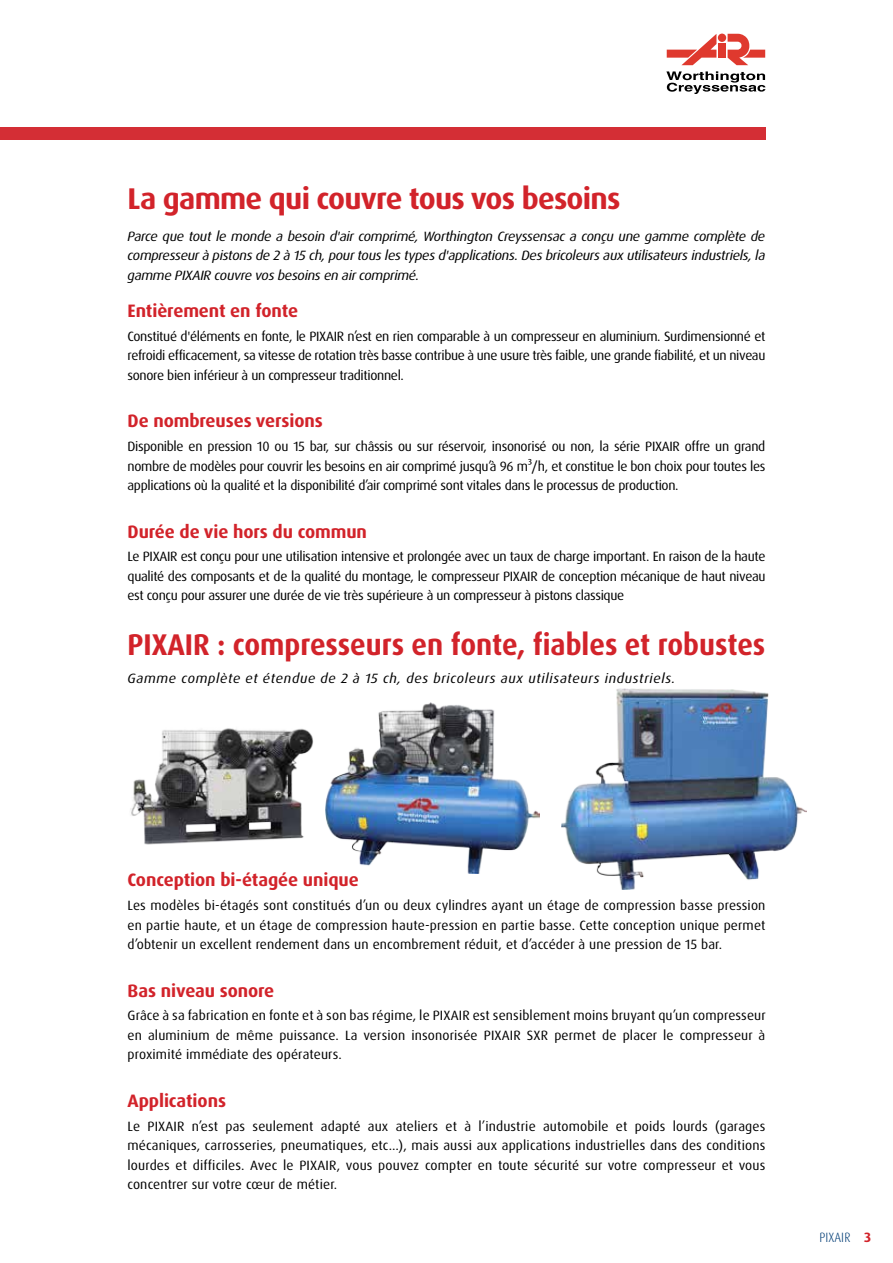
<style>
.page{position:relative;width:893px;height:1263px;background:#fff}
.page>*{position:absolute;margin:0;border:0;box-sizing:border-box;transform-origin:0 0}
.t1{font:700 30px "Dax Pro";letter-spacing:-.01em;color:#d2232a;scale:.93 1}
.t2{font:700 30px "Dax Pro";letter-spacing:-.01em;color:#d2232a}
.t3{font:700 18px "Dax Pro";letter-spacing:-.005em;color:#d2232a}
.t4{font:13.5px/19.5px "Dax Pro";letter-spacing:-.015em;color:#000;text-align:justify}
.t5{font:italic 13.5px/19.5px "Dax Pro";letter-spacing:.035em;color:#000;text-align:justify;scale:1.05 1}
.t6{font:300 condensed 13.5px "Dax Pro";letter-spacing:.01em;color:#003c75}
.s1{font-weight:700;font-stretch:normal;color:#d2232a}
</style>
<div class="page">
<svg style="left:666px;top:71px;width:99px;height:23px"></svg>
<svg style="left:667px;top:34px;width:49px;height:31px"></svg>
<div style="left:718px;top:43px;width:8px;height:15px;background:#df392e"></div>
<svg style="left:728px;top:34px;width:37px;height:31px"></svg>
<div style="left:718px;top:34px;width:8px;height:8px;background:#df392e;border-radius:50%"></div>
<div style="left:0;top:128px;width:765px;height:12px;background:#d42e35"></div>
<img style="left:325px;top:703px;width:215px;height:170px">
<img style="left:561px;top:688px;width:245px;height:201px">
<img style="left:130px;top:728px;width:184px;height:117px">
<h1 class="t2" style="left:128px;top:179px;width:494px">La gamme qui couvre tous vos besoins</h1>
<p class="t5" style="left:128px;top:226px;width:609px">Parce que tout le monde a besoin d'air comprimé, Worthington Creyssensac a conçu une gamme complète de compresseur à pistons de 2 à 15 ch, pour tous les types d'applications. Des bricoleurs aux utilisateurs industriels, la gamme PIXAIR couvre vos besoins en air comprimé.</p>
<h2 class="t3" style="left:128px;top:299px;width:172px">Entièrement en fonte</h2>
<p class="t4" style="left:128px;top:326px;width:639px">Constitué d'éléments en fonte, le PIXAIR n’est en rien comparable à un compresseur en aluminium. Surdimensionné et refroidi efficacement, sa vitesse de rotation très basse contribue à une usure très faible, une grande fiabilité, et un niveau sonore bien inférieur à un compresseur traditionnel.</p>
<h2 class="t3" style="left:128px;top:409px;width:197px">De nombreuses versions</h2>
<p class="t4" style="left:128px;top:437px;width:639px">Disponible en pression 10 ou 15 bar, sur châssis ou sur réservoir, insonorisé ou non, la série PIXAIR offre un grand nombre de modèles pour couvrir les besoins en air comprimé jusqu’à 96 m³/h, et constitue le bon choix pour toutes les applications où la qualité et la disponibilité d’air comprimé sont vitales dans le processus de production.</p>
<h2 class="t3" style="left:128px;top:520px;width:241px">Durée de vie hors du commun</h2>
<p class="t4" style="left:128px;top:547px;width:639px">Le PIXAIR est conçu pour une utilisation intensive et prolongée avec un taux de charge important. En raison de la haute qualité des composants et de la qualité du montage, le compresseur PIXAIR de conception mécanique de haut niveau est conçu pour assurer une durée de vie très supérieure à un compresseur à pistons classique</p>
<h1 class="t1" style="left:128px;top:625px;width:687px">PIXAIR : compresseurs en fonte, fiables et robustes</h1>
<p class="t5" style="left:128px;top:669px;width:523px">Gamme complète et étendue de 2 à 15 ch, des bricoleurs aux utilisateurs industriels.</p>
<h2 class="t3" style="left:128px;top:868px;width:233px">Conception bi-étagée unique</h2>
<p class="t4" style="left:128px;top:896px;width:639px">Les modèles bi-étagés sont constitués d’un ou deux cylindres ayant un étage de compression basse pression en partie haute, et un étage de compression haute-pression en partie basse. Cette conception unique permet d’obtenir un excellent rendement dans un encombrement réduit, et d’accéder à une pression de 15 bar.</p>
<h2 class="t3" style="left:128px;top:979px;width:148px">Bas niveau sonore</h2>
<p class="t4" style="left:128px;top:1006px;width:640px">Grâce à sa fabrication en fonte et à son bas régime, le PIXAIR est sensiblement moins bruyant qu’un compresseur en aluminium de même puissance. La version insonorisée PIXAIR SXR permet de placer le compresseur à proximité immédiate des opérateurs.</p>
<h2 class="t3" style="left:128px;top:1089px;width:100px">Applications</h2>
<p class="t4" style="left:128px;top:1116px;width:639px">Le PIXAIR n’est pas seulement adapté aux ateliers et à l’industrie automobile et poids lourds (garages mécaniques, carrosseries, pneumatiques, etc…), mais aussi aux applications industrielles dans des conditions lourdes et difficiles. Avec le PIXAIR, vous pouvez compter en toute sécurité sur votre compresseur et vous concentrer sur votre cœur de métier.</p>
<p class="t6" style="left:819px;top:1228px;width:53px">PIXAIR <span class="s1">3</span></p>
</div>
